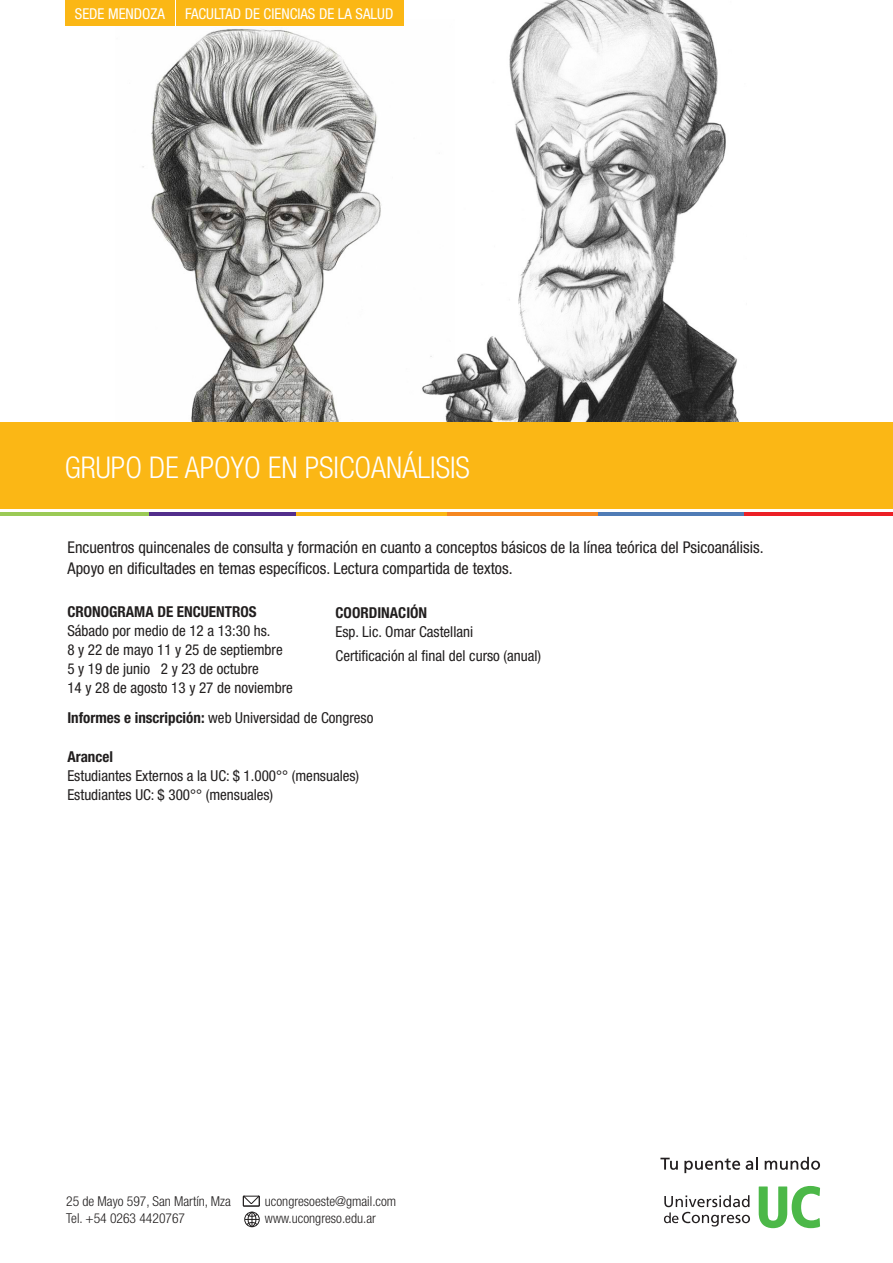
<style>
.page{position:relative;width:893px;height:1263px;background:#fff}
.page>*{position:absolute;margin:0;border:0;box-sizing:border-box;transform-origin:0 0}
.t1{font:300 condensed 30px "Helvetica Neue LT Std";color:#fff}
.t2{font:condensed 16.2px/21.6px "Helvetica Neue LT Std";color:#211e1e}
.t3{font:condensed 15px/19.2px "Helvetica Neue LT Std";color:#211e1e}
.t4{font:700 condensed 15px "Helvetica Neue LT Std";color:#211e1e}
.t5{font:condensed 15px "Helvetica Neue LT Std";color:#fff}
.t6{font:300 condensed 13.65px/17.1px "Helvetica Neue LT Std";color:#211e1e}
.s1{font-weight:700}
</style>
<div class="page">
<img style="left:142px;top:20px;width:240px;height:402px">
<img style="left:422px;top:0;width:317px;height:422px">
<svg style="left:759px;top:1186px;width:61px;height:42px"></svg>
<svg style="left:664px;top:1195px;width:86px;height:31px"></svg>
<svg style="left:660px;top:1158px;width:18px;height:12px"></svg>
<svg style="left:684px;top:1158px;width:56px;height:15px"></svg>
<svg style="left:746px;top:1157px;width:12px;height:13px"></svg>
<svg style="left:765px;top:1157px;width:55px;height:13px"></svg>
<svg style="left:243px;top:1196px;width:17px;height:10px"></svg>
<svg style="left:244px;top:1212px;width:16px;height:15px"></svg>
<div style="left:65px;top:0;width:109px;height:26px;background:#fbb715"></div>
<div style="left:176px;top:0;width:228px;height:26px;background:#fbb715"></div>
<div style="left:0;top:422px;width:893px;height:86px;background:#fbb715"></div>
<hr style="left:596px;top:512px;width:150px;height:4px;background:#507cb6">
<hr style="left:447px;top:512px;width:150px;height:4px;background:#f58721">
<hr style="left:745px;top:512px;width:148px;height:4px;background:#ec2026">
<hr style="left:148px;top:512px;width:150px;height:4px;background:#532e8c">
<hr style="left:0;top:512px;width:149px;height:4px;background:#9bca56">
<hr style="left:296px;top:512px;width:151px;height:4px;background:#fbb715">
<p class="t5" style="left:75px;top:5px;width:92px">SEDE MENDOZA</p>
<p class="t5" style="left:185px;top:5px;width:210px">FACULTAD DE CIENCIAS DE LA SALUD</p>
<h1 class="t1" style="left:65px;top:450px;width:407px">GRUPO DE APOYO EN PSICOANÁLISIS</h1>
<p class="t2" style="left:67px;top:536px;width:698px">Encuentros quincenales de consulta y formación en cuanto a conceptos básicos de la línea teórica del Psicoanálisis.<br>Apoyo en dificultades en temas específicos. Lectura compartida de textos.</p>
<p class="t4" style="left:67px;top:602px;width:191px">CRONOGRAMA DE ENCUENTROS</p>
<p class="t3" style="left:67px;top:621px;width:227px">Sábado por medio de 12 a 13:30 hs.<br>8 y 22 de mayo 11 y 25 de septiembre<br>5 y 19 de junio 2 y 23 de octubre<br>14 y 28 de agosto 13 y 27 de noviembre</p>
<p class="t3" style="left:67px;top:708px;width:308px"><span class="s1">Informes e inscripción:</span> web Universidad de Congreso</p>
<p class="t4" style="left:67px;top:747px;width:47px">Arancel</p>
<p class="t3" style="left:67px;top:766px;width:293px">Estudiantes Externos a la UC: $ 1.000°° (mensuales)<br>Estudiantes UC: $ 300°° (mensuales)</p>
<p class="t4" style="left:336px;top:603px;width:93px">COORDINACIÓN</p>
<p class="t3" style="left:336px;top:619px;width:207px;line-height:24px">Esp. Lic. Omar Castellani<br>Certificación al final del curso (anual)</p>
<p class="t6" style="left:66px;top:1192px;width:166px">25 de Mayo 597, San Martín, Mza<br>Tel. +54 0263 4420767</p>
<p class="t6" style="left:265px;top:1192px;width:133px">ucongresoeste@gmail.com www.ucongreso.edu.ar</p>
</div>
